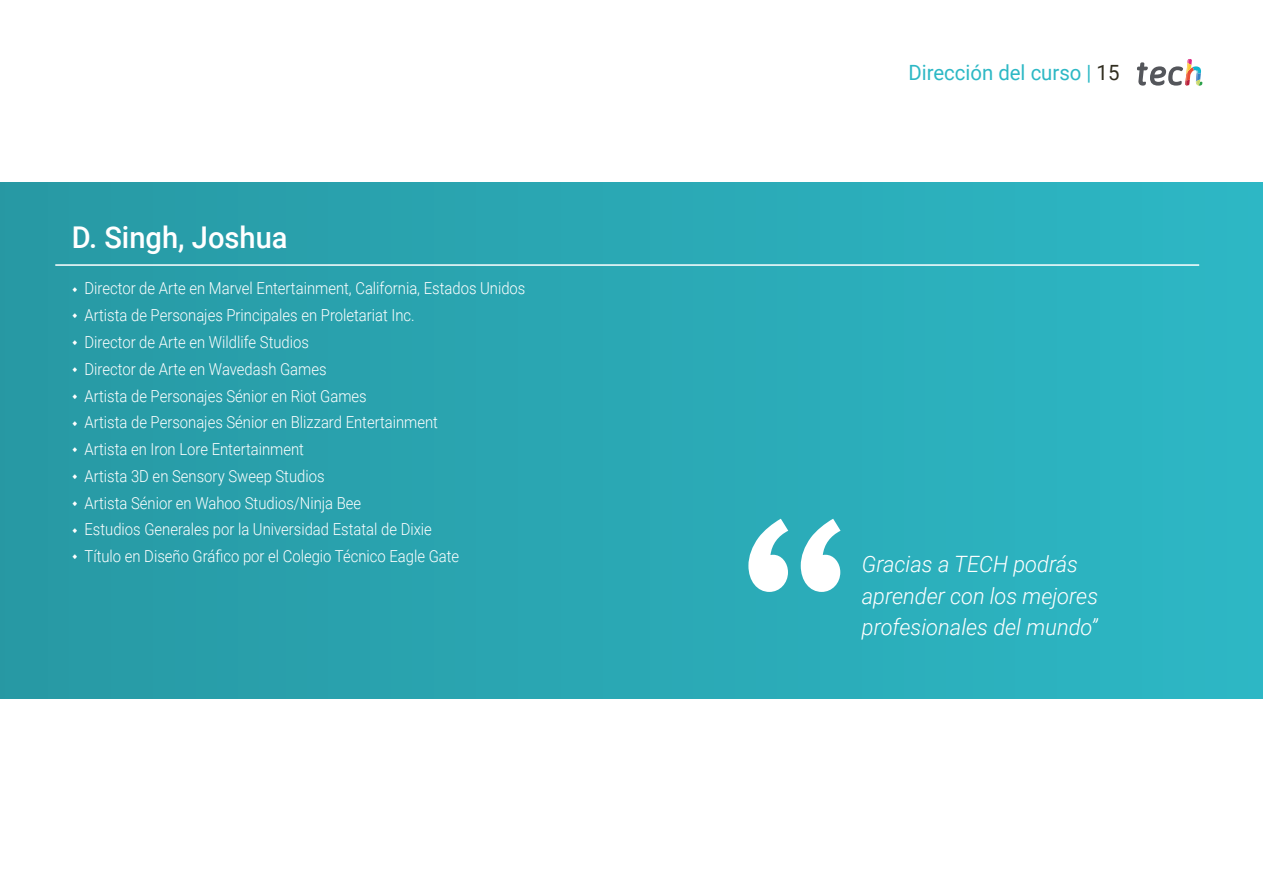
<style>
.page{position:relative;width:1263px;height:893px;background:#fff}
.page>*{position:absolute;margin:0;border:0;box-sizing:border-box;transform-origin:0 0}
.t1{font:500 30px "Roboto";color:#fff}
.t2{font:italic 300 22.5px/31.5px "Roboto";color:#fff}
.t3{font:21px "Roboto";color:#2db8c5}
.t4{font:300 16.5px/26.7px "Roboto";color:#fff;scale:.9 1}
.s1{color:#312e20}
</style>
<div class="page">
<div style="left:0;top:182px;width:1263px;height:516px;background:linear-gradient(to right,#2799a4,#2db7c5)"></div>
<svg style="left:748px;top:519px;width:92px;height:73px"></svg>
<hr style="left:55px;top:264px;width:1144px;height:2px;background:#fff">
<svg style="left:1137px;top:59px;width:65px;height:27px"></svg>
<svg style="left:73px;top:287px;width:4px;height:5px"></svg>
<svg style="left:73px;top:314px;width:4px;height:5px"></svg>
<svg style="left:73px;top:340px;width:4px;height:5px"></svg>
<svg style="left:73px;top:367px;width:4px;height:5px"></svg>
<svg style="left:73px;top:394px;width:4px;height:5px"></svg>
<svg style="left:73px;top:421px;width:4px;height:5px"></svg>
<svg style="left:73px;top:447px;width:4px;height:5px"></svg>
<svg style="left:73px;top:474px;width:4px;height:5px"></svg>
<svg style="left:73px;top:501px;width:4px;height:5px"></svg>
<svg style="left:73px;top:528px;width:4px;height:5px"></svg>
<svg style="left:73px;top:554px;width:4px;height:5px"></svg>
<h1 class="t1" style="left:72px;top:216px;width:217px">D. Singh, Joshua</h1>
<p class="t4" style="left:85px;top:275px;width:491px">Director de Arte en Marvel Entertainment, California, Estados Unidos Artista de Personajes Principales en Proletariat Inc.<br>Director de Arte en Wildlife Studios<br>Director de Arte en Wavedash Games<br>Artista de Personajes Sénior en Riot Games<br>Artista de Personajes Sénior en Blizzard Entertainment<br>Artista en Iron Lore Entertainment<br>Artista 3D en Sensory Sweep Studios<br>Artista Sénior en Wahoo Studios/Ninja Bee<br>Estudios Generales por la Universidad Estatal de Dixie<br>Título en Diseño Gráfico por el Colegio Técnico Eagle Gate</p>
<p class="t3" style="left:908px;top:57px;width:213px">Dirección del curso | <span class="s1">15</span></p>
<h2 class="t2" style="left:862px;top:548px;width:238px">Gracias a TECH podrás aprender con los mejores profesionales del mundo”</h2>
</div>
